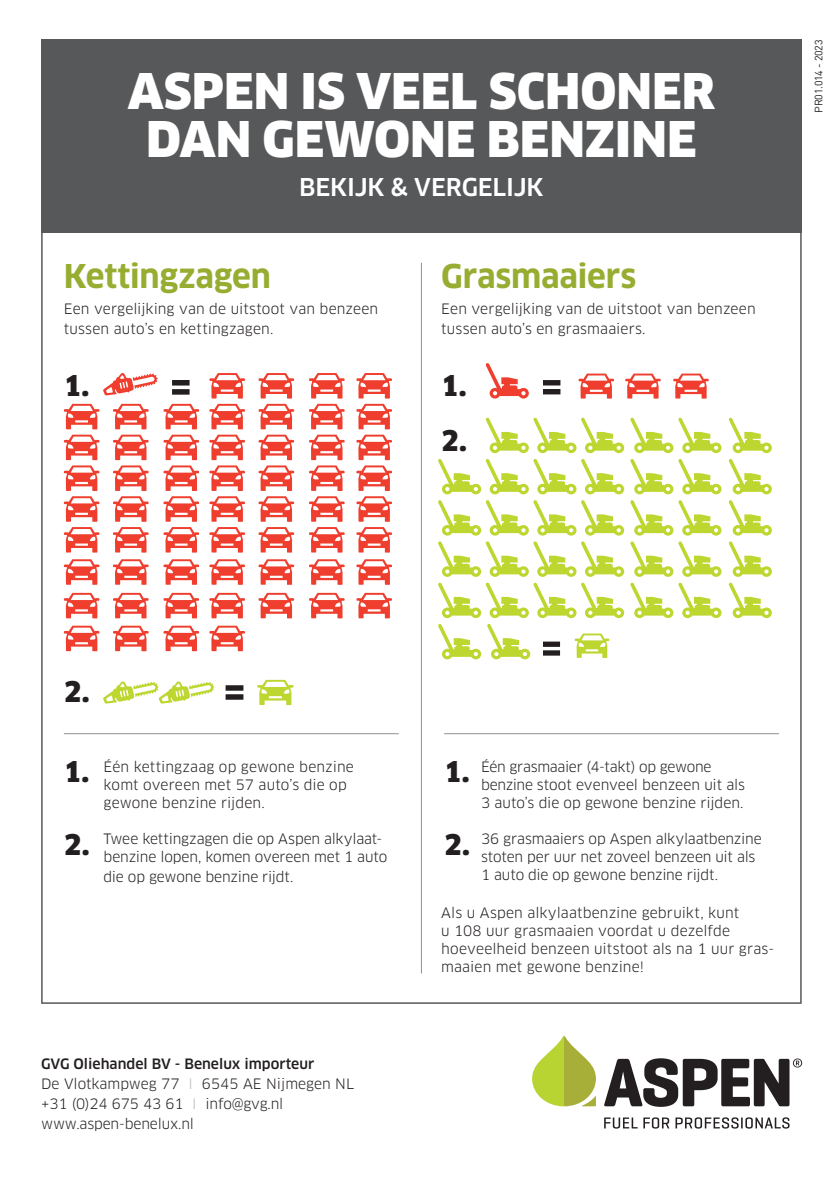
<style>
.page{position:relative;width:840px;height:1191px;background:#fff}
.page>*{position:absolute;margin:0;border:0;box-sizing:border-box;transform-origin:0 0}
.t1{font:900 48px "Clan Pro";color:#fff}
.t2{font:700 32px "Clan Pro";letter-spacing:-.005em;color:#97ad32}
.t3{font:900 28px "Clan Pro";color:#231f20}
.t4{font:500 24px "Clan Pro";letter-spacing:-.01em;color:#fff}
.t5{font:14px/18px "Clan Pro";color:#231f20}
.t6{font:10.6px "DIN";letter-spacing:-.02em;color:#231f20}
.s1{font-weight:500}
.s2{color:#bcbdc0}
</style>
<div class="page">
<div style="left:41px;top:40px;width:760px;height:193px;background:#57585a"></div>
<svg style="left:532px;top:1035px;width:63px;height:71px"></svg>
<svg style="left:643px;top:1117px;width:26px;height:11px"></svg>
<svg style="left:604px;top:1117px;width:33px;height:11px"></svg>
<svg style="left:675px;top:1117px;width:114px;height:11px"></svg>
<svg style="left:604px;top:1058px;width:197px;height:48px"></svg>
<div style="left:172px;top:380px;width:17px;height:5px;background:#231f20"></div>
<div style="left:172px;top:389px;width:17px;height:6px;background:#231f20"></div>
<svg style="left:356px;top:373px;width:36px;height:25px"></svg>
<svg style="left:356px;top:559px;width:36px;height:26px"></svg>
<svg style="left:356px;top:593px;width:36px;height:25px"></svg>
<svg style="left:356px;top:404px;width:36px;height:148px"></svg>
<svg style="left:209px;top:373px;width:36px;height:25px"></svg>
<svg style="left:209px;top:559px;width:36px;height:26px"></svg>
<svg style="left:209px;top:593px;width:36px;height:25px"></svg>
<svg style="left:209px;top:625px;width:36px;height:26px"></svg>
<svg style="left:209px;top:404px;width:36px;height:148px"></svg>
<svg style="left:64px;top:559px;width:36px;height:26px"></svg>
<svg style="left:64px;top:593px;width:36px;height:25px"></svg>
<svg style="left:64px;top:625px;width:36px;height:26px"></svg>
<svg style="left:64px;top:404px;width:36px;height:148px"></svg>
<svg style="left:258px;top:373px;width:36px;height:25px"></svg>
<svg style="left:258px;top:559px;width:36px;height:26px"></svg>
<svg style="left:258px;top:593px;width:36px;height:25px"></svg>
<svg style="left:258px;top:404px;width:36px;height:148px"></svg>
<svg style="left:113px;top:559px;width:36px;height:26px"></svg>
<svg style="left:113px;top:593px;width:36px;height:25px"></svg>
<svg style="left:113px;top:625px;width:36px;height:26px"></svg>
<svg style="left:113px;top:404px;width:36px;height:148px"></svg>
<svg style="left:309px;top:373px;width:36px;height:25px"></svg>
<svg style="left:309px;top:559px;width:36px;height:26px"></svg>
<svg style="left:309px;top:593px;width:36px;height:25px"></svg>
<svg style="left:309px;top:404px;width:36px;height:148px"></svg>
<svg style="left:163px;top:559px;width:36px;height:26px"></svg>
<svg style="left:163px;top:593px;width:36px;height:25px"></svg>
<svg style="left:163px;top:625px;width:36px;height:26px"></svg>
<svg style="left:163px;top:404px;width:36px;height:148px"></svg>
<svg style="left:103px;top:373px;width:55px;height:22px"></svg>
<div style="left:225px;top:685px;width:18px;height:5px;background:#231f20"></div>
<div style="left:225px;top:694px;width:18px;height:5px;background:#231f20"></div>
<svg style="left:103px;top:681px;width:111px;height:22px"></svg>
<svg style="left:257px;top:680px;width:36px;height:25px"></svg>
<hr style="left:444px;top:733px;width:334px;height:1px;background:#231f20">
<hr style="left:64px;top:733px;width:334px;height:1px;background:#231f20">
<svg style="left:728px;top:417px;width:43px;height:36px"></svg>
<svg style="left:728px;top:500px;width:43px;height:35px"></svg>
<svg style="left:728px;top:459px;width:43px;height:35px"></svg>
<svg style="left:728px;top:541px;width:43px;height:77px"></svg>
<svg style="left:485px;top:417px;width:138px;height:36px"></svg>
<svg style="left:438px;top:459px;width:185px;height:35px"></svg>
<svg style="left:438px;top:500px;width:185px;height:35px"></svg>
<svg style="left:630px;top:417px;width:91px;height:36px"></svg>
<svg style="left:630px;top:459px;width:91px;height:35px"></svg>
<svg style="left:630px;top:500px;width:91px;height:35px"></svg>
<svg style="left:630px;top:541px;width:91px;height:77px"></svg>
<svg style="left:438px;top:541px;width:185px;height:118px"></svg>
<svg style="left:485px;top:363px;width:43px;height:35px"></svg>
<svg style="left:578px;top:373px;width:36px;height:25px"></svg>
<svg style="left:625px;top:373px;width:35px;height:25px"></svg>
<svg style="left:673px;top:373px;width:35px;height:25px"></svg>
<div style="left:542px;top:380px;width:18px;height:5px;background:#231f20"></div>
<div style="left:542px;top:389px;width:18px;height:5px;background:#231f20"></div>
<hr style="left:421px;top:263px;width:1px;height:710px;background:#231f20">
<h1 class="t1" style="left:128px;top:64px;width:588px">ASPEN IS VEEL SCHONER</h1>
<h1 class="t1" style="left:146px;top:112px;width:551px">DAN GEWONE BENZINE</h1>
<h3 class="t4" style="left:299px;top:177px;width:246px">BEKIJK &amp; VERGELIJK</h3>
<h2 class="t2" style="left:64px;top:262px;width:208px">Kettingzagen</h2>
<p class="t5" style="left:64px;top:298px;width:316px;line-height:20px">Een vergelijking van de uitstoot van benzeen tussen auto’s en kettingzagen.</p>
<h3 class="t3" style="left:64px;top:370px;width:27px">1.</h3>
<h2 class="t2" style="left:441px;top:262px;width:196px">Grasmaaiers</h2>
<p class="t5" style="left:441px;top:298px;width:316px;line-height:20px">Een vergelijking van de uitstoot van benzeen tussen auto’s en grasmaaiers.</p>
<h3 class="t3" style="left:441px;top:370px;width:27px">1.</h3>
<h3 class="t3" style="left:441px;top:424px;width:27px">2.</h3>
<p class="t6" style="left:812px;top:113px;width:75px;rotate:-90deg">PR01.014 - 2023</p>
<h3 class="t3" style="left:64px;top:675px;width:27px">2.</h3>
<h3 class="t3" style="left:64px;top:756px;width:27px">1.</h3>
<h3 class="t3" style="left:64px;top:829px;width:27px">2.</h3>
<p class="t5" style="left:103px;top:757px;width:252px">Één kettingzaag op gewone benzine komt overeen met 57 auto’s die op gewone benzine rijden.</p>
<p class="t5" style="left:103px;top:829px;width:285px">Twee kettingzagen die op Aspen alkylaat&shy;benzine lopen, komen overeen met 1 auto</p>
<p class="t5" style="left:103px;top:867px;width:191px">die op gewone benzine rijdt.</p>
<p class="t5" style="left:41px;top:1053px;width:314px;line-height:20px"><span class="s1">GVG Oliehandel BV - Benelux importeur<br></span>De Vlotkampweg 77 <span class="s2">I</span> 6545 AE Nijmegen NL +31 (0)24 675 43 61 <span class="s2">I</span> info@gvg.nl www.aspen-benelux.nl</p>
<p class="t5" style="left:480px;top:757px;width:265px">Één grasmaaier (4-takt) op gewone benzine stoot evenveel benzeen uit als<br>3 auto’s die op gewone benzine rijden.</p>
<p class="t5" style="left:480px;top:829px;width:282px">36 grasmaaiers op Aspen alkylaatbenzine stoten per uur net zoveel benzeen uit als<br>1 auto die op gewone benzine rijdt.</p>
<p class="t5" style="left:441px;top:903px;width:334px">Als u Aspen alkylaatbenzine gebruikt, kunt<br>u 108 uur grasmaaien voordat u dezelfde hoeveelheid benzeen uitstoot als na 1 uur gras&shy;maaien met gewone benzine!</p>
<h3 class="t3" style="left:444px;top:756px;width:27px">1.</h3>
<h3 class="t3" style="left:444px;top:829px;width:27px">2.</h3>
</div>
